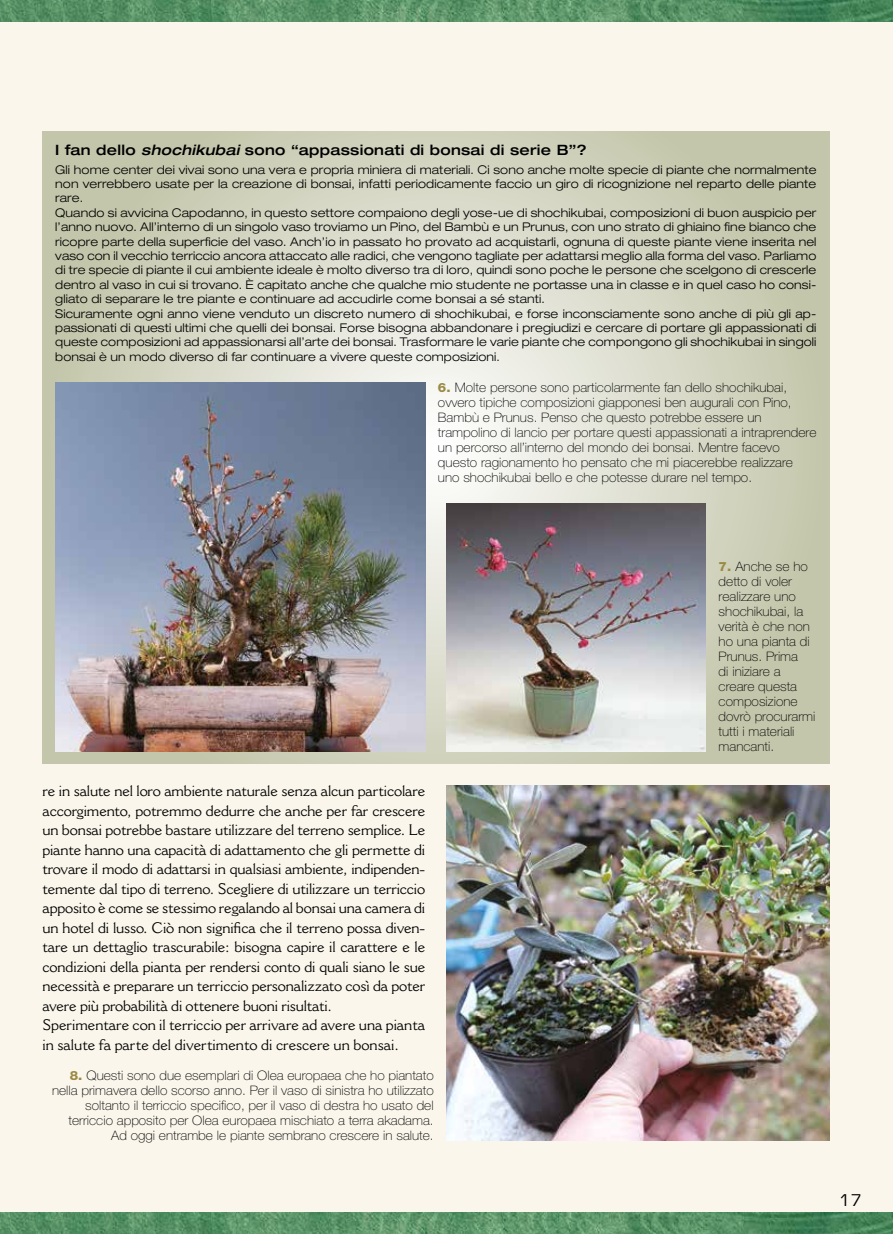
<style>
.page{position:relative;width:893px;height:1234px;background:#fff}
.page>*{position:absolute;margin:0;border:0;box-sizing:border-box;transform-origin:0 0}
.t1{font:15.75px "Eurostile LT Std";color:#000}
.t2{font:15px/19.5px "Cantoria MT Std";letter-spacing:-.01em;color:#000}
.t3{font:500 expanded 14.25px "Helvetica Neue LT Std";letter-spacing:.02em;color:#000}
.t4{font:100 13.05px/15px "Helvetica Neue LT Std";color:#000;scale:1.05 1}
.t5{font:300 expanded 12px/14.4px "Helvetica Neue LT Std";letter-spacing:.01em;color:#000}
.s1{font-style:italic}
.s2{font-weight:800;font-size:12.75px;color:#9b8a45}
</style>
<div class="page">
<div style="left:0;top:0;width:893px;height:1233px;background:#faf6eb"></div>
<img style="left:0;top:1212px;width:893px;height:21px">
<img style="left:0;top:0;width:893px;height:21px">
<svg style="left:43px;top:132px;width:786px;height:631px;background:#d3d5c1"></svg>
<img style="left:55px;top:383px;width:370px;height:367px">
<img style="left:446px;top:503px;width:260px;height:247px">
<img style="left:446px;top:785px;width:383px;height:355px">
<p class="t3" style="left:55px;top:141px;width:533px">I fan dello <span class="s1">shochikubai</span> sono “appassionati di bonsai di serie B”?</p>
<p class="t5" style="left:55px;top:162px;width:763px">Gli home center dei vivai sono una vera e propria miniera di materiali. Ci sono anche molte specie di piante che normalmente non verrebbero usate per la creazione di bonsai, infatti periodicamente faccio un giro di ricognizione nel reparto delle piante rare.<br>Quando si avvicina Capodanno, in questo settore compaiono degli yose-ue di shochikubai, composizioni di buon auspicio per l’anno nuovo. All’interno di un singolo vaso troviamo un Pino, del Bambù e un Prunus, con uno strato di ghiaino fine bianco che ricopre parte della superficie del vaso. Anch’io in passato ho provato ad acquistarli, ognuna di queste piante viene inserita nel vaso con il vecchio terriccio ancora attaccato alle radici, che vengono tagliate per adattarsi meglio alla forma del vaso. Parliamo di tre specie di piante il cui ambiente ideale è molto diverso tra di loro, quindi sono poche le persone che scelgono di crescerle dentro al vaso in cui si trovano. È capitato anche che qualche mio studente ne portasse una in classe e in quel caso ho consi&shy;gliato di separare le tre piante e continuare ad accudirle come bonsai a sé stanti.<br>Sicuramente ogni anno viene venduto un discreto numero di shochikubai, e forse inconsciamente sono anche di più gli ap&shy;passionati di questi ultimi che quelli dei bonsai. Forse bisogna abbandonare i pregiudizi e cercare di portare gli appassionati di queste composizioni ad appassionarsi all’arte dei bonsai. Trasformare le varie piante che compongono gli shochikubai in singoli bonsai è un modo diverso di far continuare a vivere queste composizioni.</p>
<p class="t4" style="left:438px;top:380px;width:362px"><span class="s2">6.</span> Molte persone sono particolarmente fan dello shochikubai, ovvero tipiche composizioni giapponesi ben augurali con Pino, Bambù e Prunus. Penso che questo potrebbe essere un trampolino di lancio per portare questi appassionati a intraprendere un percorso all’interno del mondo dei bonsai. Mentre facevo questo ragionamento ho pensato che mi piacerebbe realizzare uno shochikubai bello e che potesse durare nel tempo.</p>
<p class="t2" style="left:43px;top:780px;width:384px">re in salute nel loro ambiente naturale senza alcun particolare accorgimento, potremmo dedurre che anche per far crescere un bonsai potrebbe bastare utilizzare del terreno semplice. Le piante hanno una capacità di adattamento che gli permette di trovare il modo di adattarsi in qualsiasi ambiente, indipenden&shy;temente dal tipo di terreno. Scegliere di utilizzare un terriccio apposito è come se stessimo regalando al bonsai una camera di un hotel di lusso. Ciò non significa che il terreno possa diven&shy;tare un dettaglio trascurabile: bisogna capire il carattere e le condizioni della pianta per rendersi conto di quali siano le sue necessità e preparare un terriccio personalizzato così da poter avere più probabilità di ottenere buoni risultati.<br>Sperimentare con il terriccio per arrivare ad avere una pianta in salute fa parte del divertimento di crescere un bonsai.</p>
<p class="t4" style="left:52px;top:1067px;width:365px;text-align:right"><span class="s2">8.</span> Questi sono due esemplari di Olea europaea che ho piantato nella primavera dello scorso anno. Per il vaso di sinistra ho utilizzato soltanto il terriccio specifico, per il vaso di destra ho usato del terriccio apposito per Olea europaea mischiato a terra akadama.<br>Ad oggi entrambe le piante sembrano crescere in salute.</p>
<p class="t4" style="left:719px;top:558px;width:94px"><span class="s2">7.</span> Anche se ho detto di voler realizzare uno shochikubai, la verità è che non ho una pianta di<br>Prunus. Prima<br>di iniziare a creare questa composizione dovrò procurarmi tutti i materiali mancanti.</p>
<h1 class="t1" style="left:839px;top:1190px;width:24px">17</h1>
</div>
